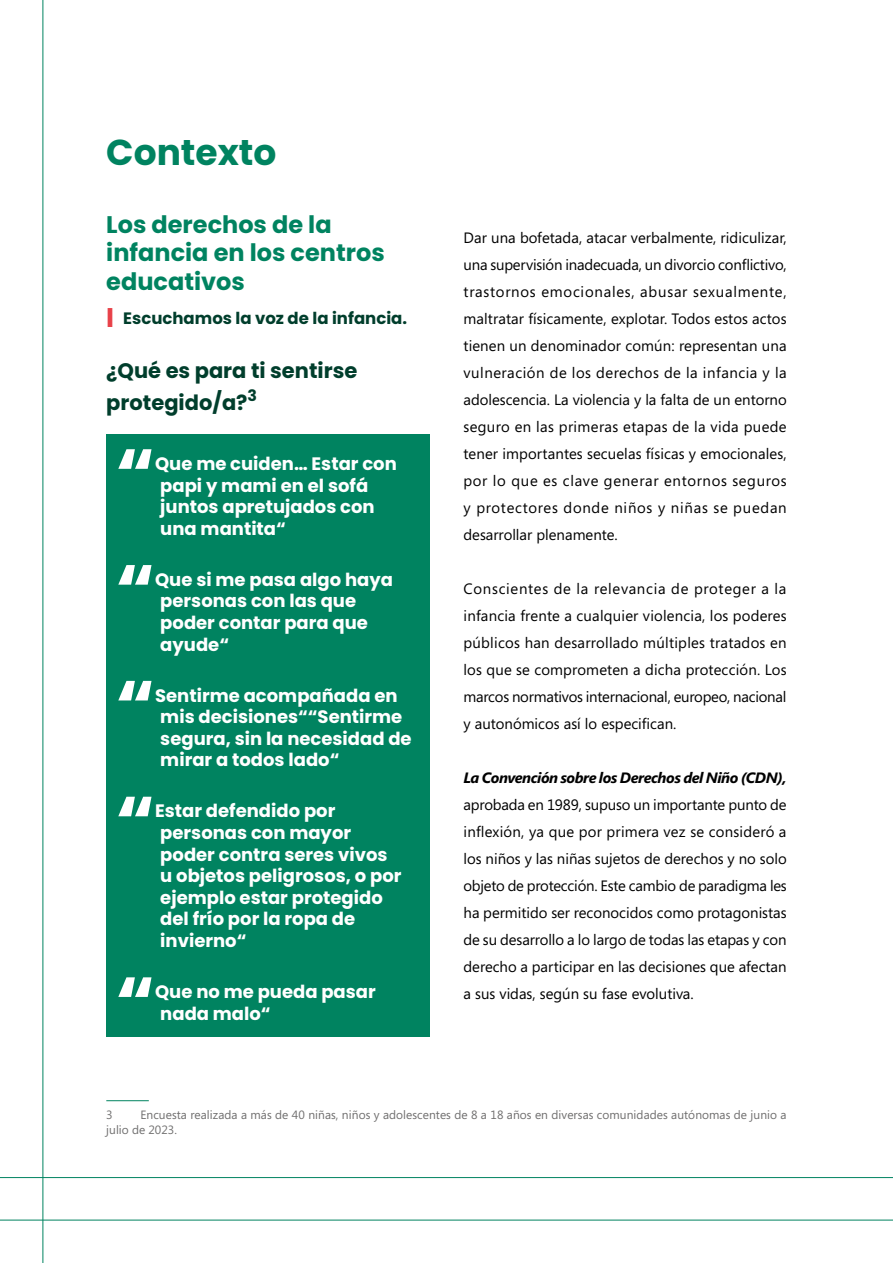
<style>
.page{position:relative;width:893px;height:1263px;background:#fff}
.page>*{position:absolute;margin:0;border:0;box-sizing:border-box;transform-origin:0 0}
.t1{font:700 73.2px "Poppins";color:#fff}
.t2{font:700 36px "Poppins";color:#008360}
.t3{font:700 24px/28.5px "Poppins";color:#008360}
.t4{font:700 21px/32.4px "Poppins";color:#003e2c}
.t5{font:700 18px/21.6px "Poppins";color:#fff}
.t6{font:700 16.5px "Poppins";color:#003e2c}
.t7{font:15px/27px "Segoe";color:#000;text-align:justify}
.t8{font:italic 700 15px "Segoe";letter-spacing:-.03em;color:#000}
.t9{font:12px/14.4px "Segoe";letter-spacing:.005em;color:#706f6f}
.s1{font-size:27px;color:#e84249}
</style>
<div class="page">
<hr style="left:43px;top:0;width:1px;height:1263px;background:#008360">
<hr style="left:0;top:1220px;width:893px;height:1px;background:#008360">
<hr style="left:0;top:1177px;width:893px;height:1px;background:#008360">
<div style="left:106px;top:434px;width:323px;height:124px;background:#008360"></div>
<div style="left:106px;top:550px;width:323px;height:124px;background:#008360"></div>
<div style="left:106px;top:666px;width:323px;height:124px;background:#008360"></div>
<div style="left:106px;top:781px;width:323px;height:189px;background:#008360"></div>
<div style="left:106px;top:962px;width:323px;height:75px;background:#008360"></div>
<hr style="left:106px;top:1100px;width:43px;height:1px;background:#008360">
<h2 class="t2" style="left:106px;top:132px;width:172px">Contexto</h2>
<h3 class="t3" style="left:106px;top:210px;width:280px">Los derechos de la infancia en los centros educativos</h3>
<p class="t6" style="left:106px;top:309px;width:302px"><span class="s1">I</span> Escuchamos la voz de la infancia.</p>
<h3 class="t4" style="left:106px;top:355px;width:253px">¿Qué es para ti sentirse protegido/a?<sup>3</sup></h3>
<h1 class="t1" style="left:116px;top:432px;width:41px">“</h1>
<p class="t5" style="left:155px;top:453px;width:243px">Que me cuiden… Estar con papi y mami en el sofá juntos apretujados con una mantita“</p>
<h1 class="t1" style="left:116px;top:548px;width:41px">“</h1>
<p class="t5" style="left:155px;top:569px;width:239px">Que si me pasa algo haya personas con las que poder contar para que ayude“</p>
<h1 class="t1" style="left:116px;top:664px;width:41px">“</h1>
<p class="t5" style="left:155px;top:685px;width:258px">Sentirme acompañada en mis decisiones““Sentirme segura, sin la necesidad de mirar a todos lado“</p>
<h1 class="t1" style="left:116px;top:780px;width:41px">“</h1>
<p class="t5" style="left:155px;top:800px;width:248px">Estar defendido por personas con mayor poder contra seres vivos<br>u objetos peligrosos, o por ejemplo estar protegido del frío por la ropa de invierno“</p>
<h1 class="t1" style="left:116px;top:960px;width:41px">“</h1>
<p class="t5" style="left:155px;top:981px;width:222px">Que no me pueda pasar nada malo“</p>
<p class="t7" style="left:463px;top:224px;width:325px">Dar una bofetada, atacar verbalmente, ridiculizar, una supervisión inadecuada, un divorcio conflictivo, trastornos emocionales, abusar sexualmente, maltratar físicamente, explotar. Todos estos actos tienen un denominador común: representan una vulneración de los derechos de la infancia y la adolescencia. La violencia y la falta de un entorno seguro en las primeras etapas de la vida puede tener importantes secuelas físicas y emocionales, por lo que es clave generar entornos seguros y protectores donde niños y niñas se puedan desarrollar plenamente.</p>
<p class="t7" style="left:463px;top:575px;width:325px">Conscientes de la relevancia de proteger a la infancia frente a cualquier violencia, los poderes públicos han desarrollado múltiples tratados en los que se comprometen a dicha protección. Los marcos normativos internacional, europeo, nacional y autonómicos así lo especifican.</p>
<p class="t8" style="left:463px;top:769px;width:325px">La Convención sobre los Derechos del Niño (CDN),</p>
<p class="t7" style="left:463px;top:791px;width:325px">aprobada en 1989, supuso un importante punto de inflexión, ya que por primera vez se consideró a los niños y las niñas sujetos de derechos y no solo objeto de protección. Este cambio de paradigma les ha permitido ser reconocidos como protagonistas de su desarrollo a lo largo de todas las etapas y con derecho a participar en las decisiones que afectan a sus vidas, según su fase evolutiva.</p>
<p class="t9" style="left:106px;top:1107px;width:682px;text-indent:34px">Encuesta realizada a más de 40 niñas, niños y adolescentes de 8 a 18 años en diversas comunidades autónomas de junio a julio de 2023.</p>
<p class="t9" style="left:106px;top:1107px;width:8px">3</p>
</div>
